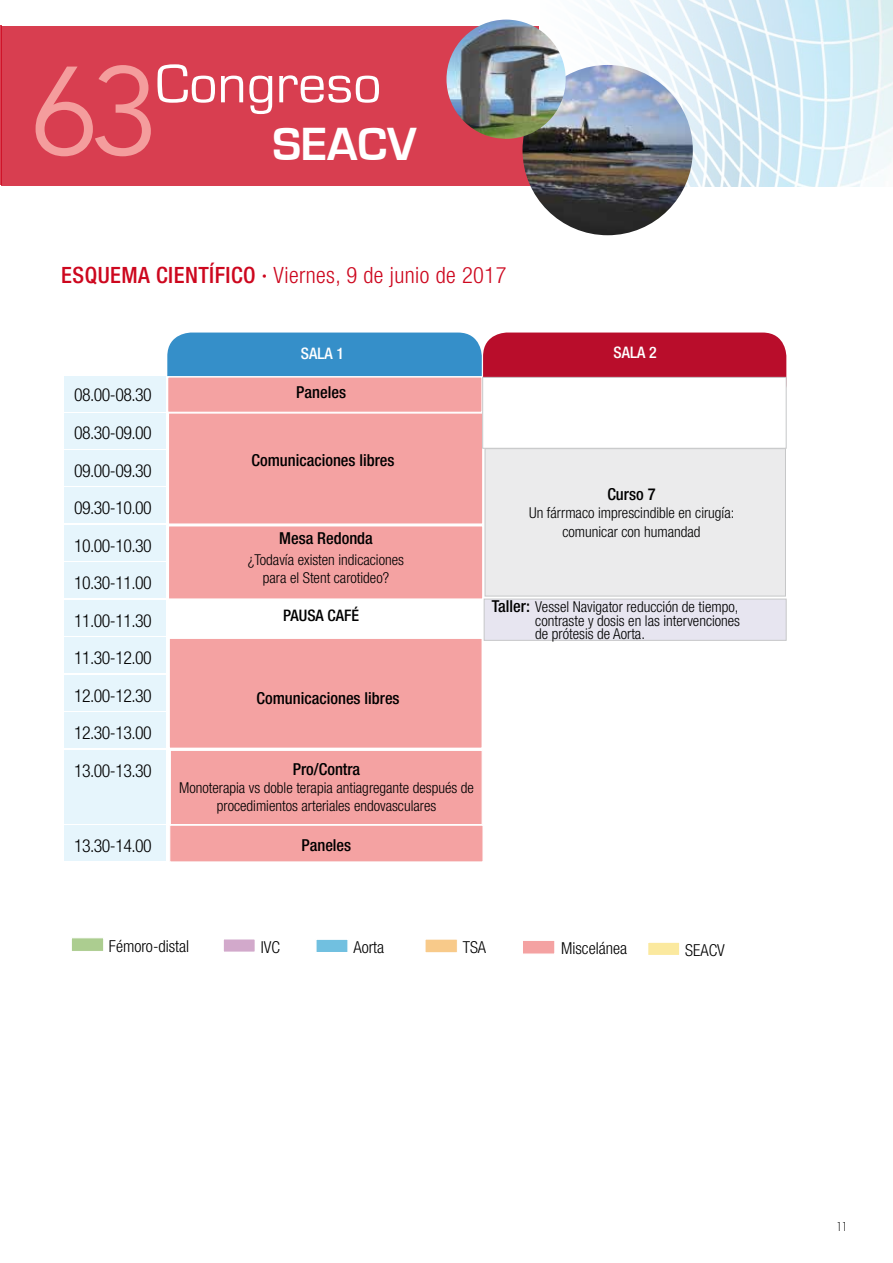
<style>
.page{position:relative;width:893px;height:1263px;background:#fff}
.page>*{position:absolute;margin:0;border:0;box-sizing:border-box;transform-origin:0 0}
.t1{font:56.4px "Eurostile";color:#fff}
.t2{font:700 48px "Eurostile";color:#fff}
.t3{font:300 condensed 22.5px "Helvetica Neue LT Com";letter-spacing:.02em;color:#cd071e}
.t4{font:300 condensed 17.85px/37.5px "Helvetica Neue LT Com";letter-spacing:-.03em;color:#000;text-align:justify}
.t5{font:500 condensed 16.5px "Helvetica Neue LT Com";color:#000}
.t6{font:300 condensed 16.5px "Helvetica Neue LT Com";color:#000}
.t7{font:500 condensed 15.9px "Helvetica Neue LT Com";color:#fff}
.t8{font:500 condensed 15.9px "Helvetica Neue LT Com";color:#000}
.t9{font:300 condensed 15px/18px "Helvetica Neue LT Com";color:#000;text-align:center}
.t10{font:300 13.5px "Futura T";color:#000}
.s1{font-family:"Avenir";font-size:124.65px;color:#f49d9d}
.s2{font-weight:500}
.s3{font-weight:500;font-size:16.5px}
</style>
<div class="page">
<div style="left:71px;top:937px;width:33px;height:15px;background:#accd90;border:1px solid #fff"></div>
<div style="left:315px;top:938px;width:34px;height:15px;background:#71c0e0;border:2px solid #fff"></div>
<div style="left:425px;top:939px;width:33px;height:14px;background:#f8ca8a;border:1px solid #fff"></div>
<div style="left:522px;top:940px;width:33px;height:14px;background:#f4a2a2;border:1px solid #fff"></div>
<div style="left:222px;top:938px;width:34px;height:15px;background:#d2a9cb;border:2px solid #fff"></div>
<div style="left:647px;top:941px;width:34px;height:15px;background:#fbe99f;border:2px solid #fff"></div>
<div style="left:65px;top:377px;width:101px;height:35px;background:#e6f5fc"></div>
<div style="left:65px;top:451px;width:101px;height:35px;background:#e6f5fc"></div>
<div style="left:65px;top:525px;width:101px;height:35px;background:#e6f5fc"></div>
<div style="left:65px;top:600px;width:101px;height:35px;background:#e6f5fc"></div>
<div style="left:65px;top:675px;width:101px;height:35px;background:#e6f5fc"></div>
<div style="left:65px;top:562px;width:101px;height:36px;background:#e6f5fc"></div>
<div style="left:65px;top:637px;width:101px;height:36px;background:#e6f5fc"></div>
<div style="left:65px;top:750px;width:101px;height:74px;background:#e6f5fc"></div>
<div style="left:65px;top:825px;width:101px;height:35px;background:#e6f5fc"></div>
<div style="left:65px;top:712px;width:101px;height:36px;background:#e6f5fc"></div>
<div style="left:65px;top:413px;width:101px;height:35px;background:#e6f5fc"></div>
<div style="left:65px;top:487px;width:101px;height:36px;background:#e6f5fc"></div>
<div style="left:167px;top:333px;width:315px;height:74px;background:#358fc9;border-radius:24px"></div>
<div style="left:483px;top:333px;width:303px;height:74px;background:#b90d2b;border-radius:24px"></div>
<div style="left:167px;top:376px;width:316px;height:37px;background:#f4a2a2;border:2px solid #fff"></div>
<div style="left:168px;top:412px;width:316px;height:113px;background:#f4a2a2;border:2px solid #fff"></div>
<div style="left:168px;top:525px;width:316px;height:75px;background:#f4a2a2;border:2px solid #fff"></div>
<div style="left:168px;top:637px;width:315px;height:112px;background:#f4a2a2;border:2px solid #fff"></div>
<div style="left:170px;top:750px;width:312px;height:75px;background:#f4a2a2;border:1px solid #fff"></div>
<div style="left:169px;top:825px;width:314px;height:37px;background:#f4a2a2;border:1px solid #fff"></div>
<div style="left:485px;top:448px;width:301px;height:148px;background:#ebebec;border:1px solid #c6c7c8"></div>
<div style="left:482px;top:377px;width:304px;height:71px;background:#fff;border:1px solid #c6c7c8"></div>
<div style="left:484px;top:599px;width:302px;height:41px;background:#e7e5f0;border:1px solid #c6c7c8"></div>
<img style="left:540px;top:0;width:353px;height:186px">
<div style="left:2px;top:27px;width:537px;height:159px;background:#d83e50"></div>
<hr style="left:0;top:26px;width:2px;height:159px;background:#cd071e">
<img style="left:522px;top:65px;width:171px;height:170px;border-radius:85px">
<img style="left:446px;top:20px;width:120px;height:119px;border-radius:60px">
<h1 class="t1" style="left:30px;top:53px;width:354px"><span class="s1">63</span>Congreso</h1>
<h2 class="t2" style="left:272px;top:118px;width:146px">SEACV</h2>
<h3 class="t3" style="left:61px;top:262px;width:447px"><span class="s2">ESQUEMA CIENTÍFICO ·</span> Viernes, 9 de junio de 2017</h3>
<p class="t4" style="left:74px;top:376px;width:79px">08.00-08.30<br>08.30-09.00<br>09.00-09.30<br>09.30-10.00<br>10.00-10.30<br>10.30-11.00<br>11.00-11.30<br>11.30-12.00<br>12.00-12.30<br>12.30-13.00<br>13.00-13.30</p>
<p class="t4" style="left:74px;top:826px;width:79px">13.30-14.00</p>
<p class="t7" style="left:301px;top:344px;width:45px">SALA 1</p>
<p class="t7" style="left:613px;top:343px;width:45px">SALA 2</p>
<p class="t5" style="left:296px;top:383px;width:51px">Paneles</p>
<p class="t5" style="left:251px;top:451px;width:145px">Comunicaciones libres</p>
<p class="t5" style="left:279px;top:528px;width:95px">Mesa Redonda</p>
<p class="t9" style="left:248px;top:550px;width:158px">¿Todavía existen indicaciones para el Stent carotideo?</p>
<p class="t8" style="left:283px;top:606px;width:77px">PAUSA CAFÉ</p>
<p class="t5" style="left:257px;top:689px;width:145px">Comunicaciones libres</p>
<p class="t5" style="left:607px;top:484px;width:50px">Curso 7</p>
<p class="t9" style="left:529px;top:502px;width:207px;line-height:19.8px">Un fárrmaco imprescindible en cirugía: comunicar con humandad</p>
<p class="t9" style="left:535px;top:600px;width:206px;line-height:13.5px;text-align:left;text-indent:-44px"><span class="s3">Taller:</span> Vessel Navigator reducción de tiempo, contraste y dosis en las intervenciones de prótesis de Aorta.</p>
<p class="t5" style="left:293px;top:760px;width:69px">Pro/Contra</p>
<p class="t9" style="left:179px;top:779px;width:296px">Monoterapia vs doble terapia antiagregante después de procedimientos arteriales endovasculares</p>
<p class="t5" style="left:301px;top:835px;width:51px">Paneles</p>
<p class="t6" style="left:109px;top:936px;width:82px">Fémoro-distal</p>
<p class="t6" style="left:261px;top:937px;width:21px">IVC</p>
<p class="t6" style="left:353px;top:938px;width:32px">Aorta</p>
<p class="t6" style="left:463px;top:938px;width:25px">TSA</p>
<p class="t6" style="left:561px;top:939px;width:67px">Miscelánea</p>
<p class="t6" style="left:685px;top:941px;width:41px">SEACV</p>
<p class="t10" style="left:836px;top:1218px;width:14px">11</p>
</div>
